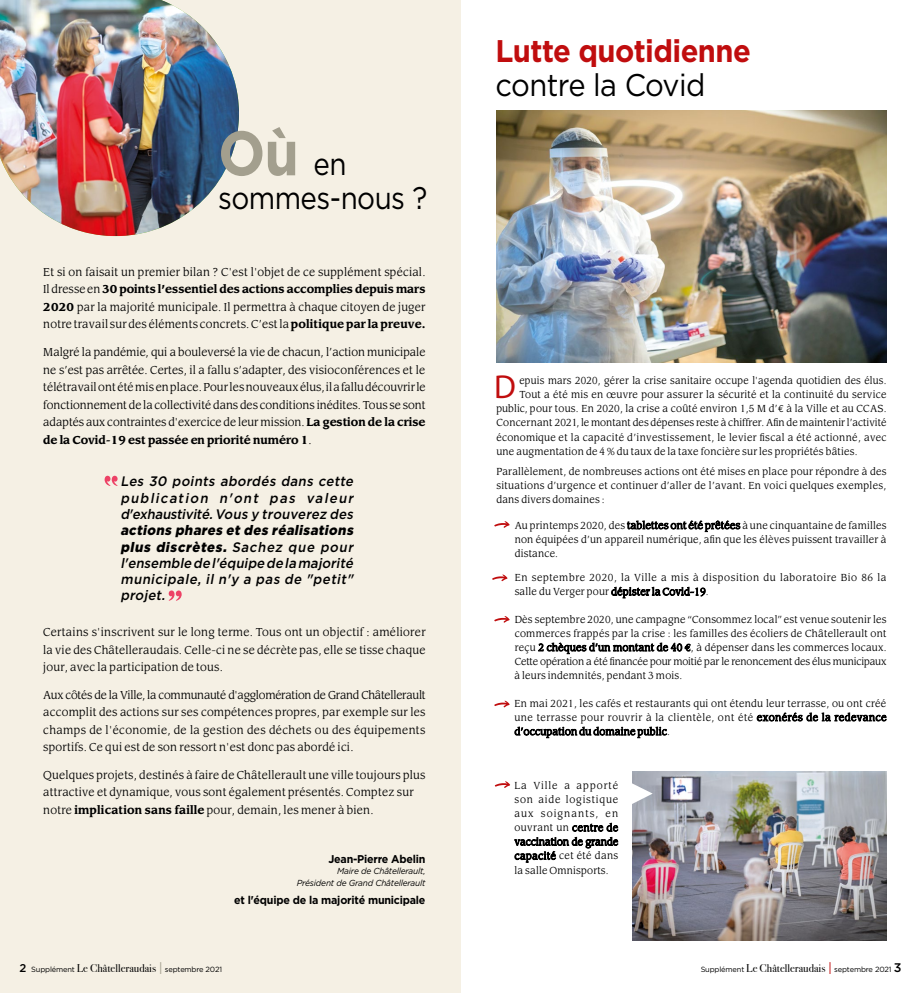
<style>
.page{position:relative;width:922px;height:993px;background:#fff}
.page>*{position:absolute;margin:0;border:0;box-sizing:border-box;transform-origin:0 0}
.t1{font:700 62.5px "Gotham";color:#a39f8e;scale:.89 1}
.t2{font:33.25px "Myriad Pro";color:#c00d0e}
.t3{font:700 31.25px "Gotham";letter-spacing:-.02em;color:#c00d0e;scale:.93 1}
.t4{font:31.25px "Gotham";letter-spacing:-.02em;color:#000;scale:.93 1}
.t5{font:31.25px "Gotham";letter-spacing:-.02em;color:#000;scale:.89 1}
.t6{font:italic 500 13.75px/16.2px "Gotham";color:#000;text-align:justify;scale:.95 1}
.t7{font:11.25px/17.5px "Leawood";letter-spacing:.02em;color:#000;text-align:justify;scale:.95 1}
.t8{font:11.25px "Bodoni Svty Two ITCTT Book";color:#000}
.t9{font:700 11.25px "Gotham";letter-spacing:-.02em;color:#000;scale:.95 1}
.t10{font:10px/14.1px "Leawood";letter-spacing:.02em;color:#000;text-align:justify;scale:.95 1}
.t11{font:10px/14.1px "Leawood";letter-spacing:.055em;color:#000;scale:.95 1}
.t12{font:10px "Leawood";color:#000;scale:.95 1}
.t13{font:10px "Leawood";letter-spacing:.04em;color:#000;scale:.95 1}
.t14{font:10px "Leawood";letter-spacing:.02em;color:#000;scale:.93 1}
.t15{font:italic 8.75px/11.2px "Gotham";letter-spacing:-.02em;color:#000;text-align:right;scale:.95 1}
.t16{font:7.5px "Gotham";letter-spacing:-.02em;color:#000}
.s1{font-weight:400;font-size:31.25px;color:#000}
.s2{font-weight:700}
.s3{font-weight:900}
.s4{font-family:"Gotham";font-weight:500}
.s5{font-family:"Gotham";font-size:7.5px}
.s6{font-family:"Gotham";font-weight:300;font-size:17px;color:#a39f8e}
.s7{font-family:"Euro Mono"}
.s8{font-family:"Gotham";font-weight:300;font-size:17px;color:#c00d0e}
.s9{font-weight:500;font-size:12.5px}
</style>
<div class="page">
<div style="left:0;top:0;width:460px;height:992px;background:#f5f0e4"></div>
<img style="left:632px;top:771px;width:254px;height:168px">
<img style="left:496px;top:110px;width:390px;height:252px">
<img style="left:0;top:0;width:239px;height:236px">
<svg style="left:105px;top:475px;width:12px;height:11px"></svg>
<svg style="left:169px;top:590px;width:13px;height:10px"></svg>
<svg style="left:494px;top:521px;width:15px;height:7px"></svg>
<svg style="left:494px;top:700px;width:15px;height:7px"></svg>
<svg style="left:494px;top:781px;width:16px;height:6px"></svg>
<svg style="left:492px;top:574px;width:15px;height:7px"></svg>
<svg style="left:494px;top:616px;width:15px;height:6px"></svg>
<svg style="left:632px;top:781px;width:20px;height:24px"></svg>
<h1 class="t1" style="left:218px;top:117px;width:146px">Où <span class="s1">en</span></h1>
<h3 class="t5" style="left:218px;top:181px;width:236px">sommes-nous ?</h3>
<p class="t7" style="left:43px;top:263px;width:404px">Et si on faisait un premier bilan ? C'est l'objet de ce supplément spécial.<br>Il dresse en <span class="s2">30 points l’essentiel des actions accomplies depuis mars 2020</span> par la majorité municipale. Il permettra à chaque citoyen de juger notre travail sur des éléments concrets. C’est la <span class="s2">politique par la preuve.</span></p>
<p class="t7" style="left:43px;top:343px;width:404px">Malgré la pandémie, qui a bouleversé la vie de chacun, l’action municipale ne s’est pas arrêtée. Certes, il a fallu s’adapter, des visioconférences et le télétravail ont été mis en place. Pour les nouveaux élus, il a fallu découvrir le fonctionnement de la collectivité dans des conditions inédites. Tous se sont adaptés aux contraintes d'exercice de leur mission. <span class="s2">La gestion de la crise de la Covid-19 est passée en priorité numéro 1</span>.</p>
<p class="t6" style="left:120px;top:473px;width:249px">Les 30 points abordés dans cette publication n'ont pas valeur d'exhaustivité.Vous y trouverez des</p>
<p class="t6" style="left:120px;top:521px;width:249px"><span class="s3">actions phares et des réalisations plus discrètes.</span> Sachez que pour l'ensemble de l'équipe de la majorité municipale, il n'y a pas de "petit" projet.</p>
<p class="t7" style="left:43px;top:623px;width:404px">Certains s'inscrivent sur le long terme. Tous ont un objectif : améliorer la vie des Châtelleraudais. Celle-ci ne se décrète pas, elle se tisse chaque jour, avec la participation de tous.</p>
<p class="t7" style="left:43px;top:686px;width:404px">Aux côtés de la Ville, la communauté d'agglomération de Grand Châtellerault accomplit des actions sur ses compétences propres, par exemple sur les champs de l'économie, de la gestion des déchets ou des équipements sportifs. Ce qui est de son ressort n'est donc pas abordé ici.</p>
<p class="t7" style="left:43px;top:766px;width:404px;text-align:left">Quelques projets, destinés à faire de Châtellerault une ville toujours plus attractive et dynamique, vous sont également présentés. Comptez sur notre <span class="s2">implication sans faille</span> pour, demain, les mener à bien.</p>
<p class="t9" style="left:328px;top:852px;width:104px">Jean-Pierre Abelin</p>
<p class="t15" style="left:296px;top:865px;width:137px">Maire de Châtellerault,<br>Président de Grand Châtellerault</p>
<p class="t9" style="left:234px;top:893px;width:203px">et l'équipe de la majorité municipale</p>
<p class="t8" style="left:19px;top:960px;width:145px"><span class="s4">2</span> <span class="s5">Supplément</span> Le Châtelleraudais <span class="s6">I</span></p>
<p class="t16" style="left:165px;top:964px;width:59px">septembre 2021</p>
<h3 class="t3" style="left:495px;top:33px;width:276px">Lutte quotidienne</h3>
<h3 class="t4" style="left:495px;top:67px;width:227px">contre la Covid</h3>
<h2 class="t2" style="left:494px;top:366px;width:23px">D</h2>
<p class="t14" style="left:519px;top:374px;width:396px">epuis mars 2020, gérer la crise sanitaire occupe l'agenda quotidien des élus.</p>
<p class="t10" style="left:519px;top:387px;width:388px">Tout a été mis en œuvre pour assurer la sécurité et la continuité du service</p>
<p class="t10" style="left:496px;top:401px;width:412px">public, pour tous. En 2020, la crise a coûté environ 1,5 M d’<span class="s7">€</span> à la Ville et au CCAS.</p>
<p class="t12" style="left:496px;top:417px;width:412px">Concernant 2021, le montant des dépenses reste à chiffrer. Afin de maintenir l’activité</p>
<p class="t13" style="left:496px;top:431px;width:412px">économique et la capacité d’investissement, le levier fiscal a été actionné, avec</p>
<p class="t10" style="left:496px;top:444px;width:381px">une augmentation de 4 % du taux de la taxe foncière sur les propriétés bâties.</p>
<p class="t10" style="left:496px;top:464px;width:412px">Parallèlement, de nombreuses actions ont été mises en place pour répondre à des situations d’urgence et continuer d’aller de l’avant. En voici quelques exemples, dans divers domaines :</p>
<p class="t10" style="left:514px;top:518px;width:393px">Au printemps 2020, des tablettes ont été prêtées à une cinquantaine de familles non équipées d’un appareil numérique, afin que les élèves puissent travailler à distance.</p>
<p class="t11" style="left:514px;top:570px;width:392px">En septembre 2020, la Ville a mis à disposition du laboratoire Bio 86 la salle du Verger pour dépister la Covid-19.</p>
<p class="t10" style="left:514px;top:612px;width:393px">Dès septembre 2020, une campagne “Consommez local” est venue soutenir les commerces frappés par la crise : les familles des écoliers de Châtellerault ont reçu 2 chèques d’un montant de 40 <span class="s7">€</span>, à dépenser dans les commerces locaux.<br>Cette opération a été financée pour moitié par le renoncement des élus municipaux à leurs indemnités, pendant 3 mois.</p>
<p class="t10" style="left:514px;top:696px;width:393px">En mai 2021, les cafés et restaurants qui ont étendu leur terrasse, ou ont créé une terrasse pour rouvrir à la clientèle, ont été exonérés de la redevance d’occupation du domaine public.</p>
<p class="t10" style="left:514px;top:778px;width:111px">La Ville a apporté son aide logistique aux soignants, en ouvrant un centre de vaccination de grande capacité cet été dans la salle Omnisports.</p>
<p class="t8" style="left:700px;top:960px;width:133px"><span class="s5">Supplément</span> Le Châtelleraudais <span class="s8">I</span></p>
<p class="t16" style="left:834px;top:964px;width:69px">septembre 2021 <span class="s9">3</span></p>
</div>
